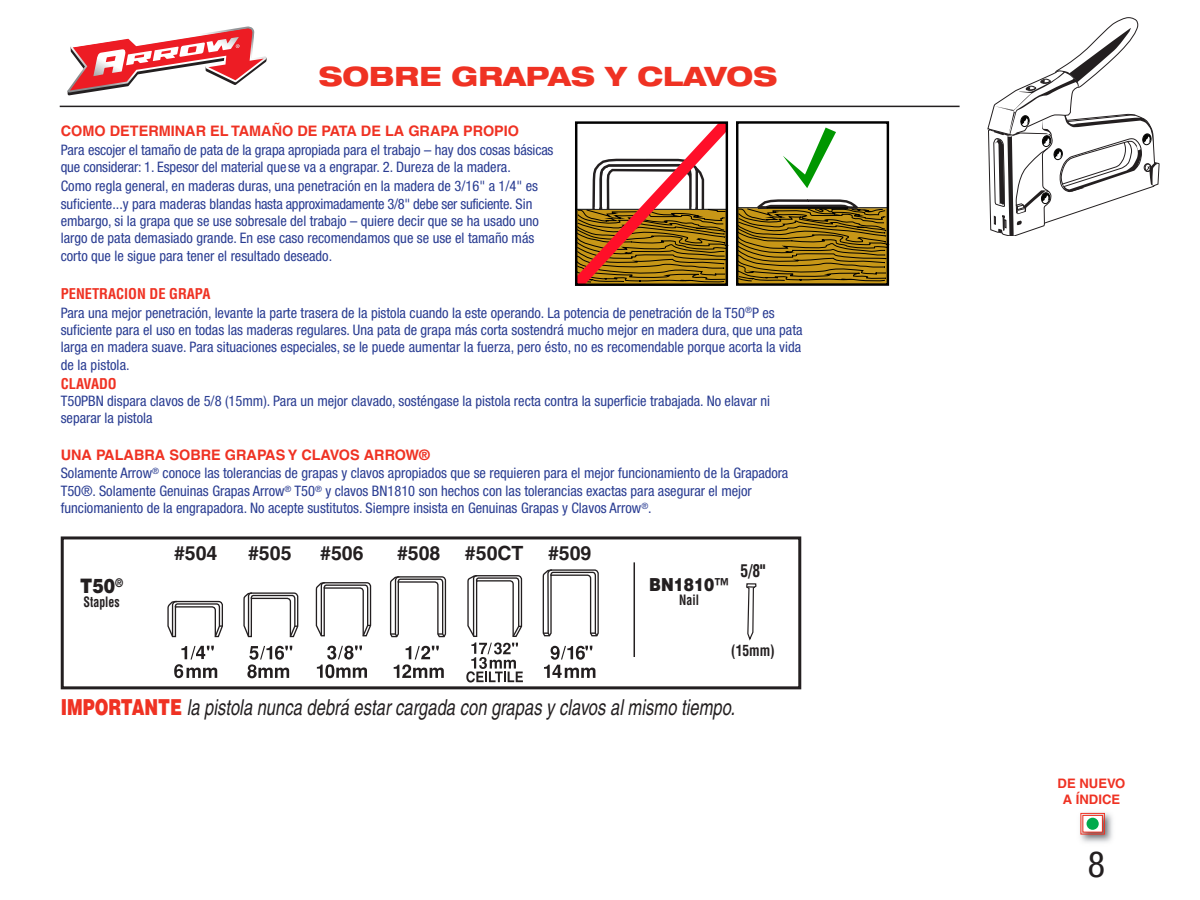
<style>
.page{position:relative;width:1200px;height:900px;background:#fff}
.page>*{position:absolute;margin:0;border:0;box-sizing:border-box;transform-origin:0 0}
.t1{font:condensed 36px "Helvetica Neue";color:#231f20}
.t2{font:800 expanded 26.85px "Helvetica Neue";color:#ef3223}
.t3{font:italic 22.05px "Helvetica";letter-spacing:.005em;color:#231f20;scale:.75 1}
.t4{font:900 19.95px "Helvetica";color:#231f20;scale:.85 1}
.t5{font:700 19.65px "Helvetica";color:#231f20}
.t6{font:900 18px "Helvetica";color:#231f20;scale:.85 1}
.t7{font:700 condensed 17.25px "Helvetica";color:#231f20;scale:.9 1}
.t8{font:700 condensed 15px "Helvetica";color:#231f20;scale:.9 1}
.t9{font:condensed 14.55px/17.4px "Helvetica Neue";color:#293c92}
.t10{font:700 14.55px "Helvetica";color:#ef3223}
.t11{font:700 condensed 14.55px "Helvetica";color:#ef3223}
.t12{font:700 condensed 13.95px "Helvetica";color:#231f20;scale:.85 1}
.t13{font:700 13.05px/15.8px "Helvetica";color:#ef3223;text-align:center}
.s1{font-weight:900;font-style:normal;color:#ef3223}
</style>
<div class="page">
<hr style="left:60px;top:106px;width:900px;height:1px;background:#231f20">
<svg style="left:68px;top:28px;width:199px;height:67px"></svg>
<svg style="left:987px;top:17px;width:173px;height:219px"></svg>
<img style="left:1080px;top:812px;width:33px;height:31px">
<svg style="left:1084px;top:817px;width:17px;height:14px"></svg>
<div style="left:1080px;top:813px;width:25px;height:22px;border:1px solid #ef3223"></div>
<div style="left:1082px;top:815px;width:21px;height:18px;border:1px solid #ef3223"></div>
<div style="left:1087px;top:818px;width:12px;height:12px;background:#00aa4d;border-radius:50%"></div>
<svg style="left:578px;top:121px;width:311px;height:165px"></svg>
<div style="left:575px;top:121px;width:153px;height:165px;border:2px solid #000"></div>
<div style="left:61px;top:536px;width:740px;height:153px;border:3px solid #231f20"></div>
<svg style="left:746px;top:583px;width:11px;height:58px"></svg>
<hr style="left:634px;top:562px;width:1px;height:95px;background:#231f20">
<svg style="left:317px;top:646px;width:50px;height:32px"></svg>
<svg style="left:544px;top:646px;width:51px;height:32px"></svg>
<svg style="left:247px;top:646px;width:45px;height:32px"></svg>
<svg style="left:394px;top:646px;width:50px;height:32px"></svg>
<svg style="left:167px;top:600px;width:56px;height:38px"></svg>
<svg style="left:315px;top:582px;width:57px;height:55px"></svg>
<svg style="left:243px;top:592px;width:56px;height:46px"></svg>
<svg style="left:542px;top:569px;width:57px;height:68px"></svg>
<svg style="left:389px;top:576px;width:58px;height:62px"></svg>
<svg style="left:174px;top:646px;width:43px;height:32px"></svg>
<svg style="left:466px;top:575px;width:57px;height:108px"></svg>
<h2 class="t2" style="left:319px;top:66px;width:460px">SOBRE GRAPAS Y CLAVOS</h2>
<p class="t10" style="left:61px;top:126px;width:460px">COMO DETERMINAR EL TAMAÑO DE PATA DE LA GRAPA PROPIO</p>
<p class="t9" style="left:61px;top:142px;width:494px">Para escojer el tamaño de pata de la grapa apropiada para el trabajo – hay dos cosas básicas que considerar: 1. Espesor del material quese va a engrapar. 2. Dureza de la madera.</p>
<p class="t9" style="left:61px;top:179px;width:480px">Como regla general, en maderas duras, una penetración en la madera de 3/16" a 1/4" es suficiente...y para maderas blandas hasta approximadamente 3/8" debe ser suficiente. Sin embargo, si la grapa que se use sobresale del trabajo – quiere decir que se ha usado uno largo de pata demasiado grande. En ese caso recomendamos que se use el tamaño más corto que le sigue para tener el resultado deseado.</p>
<p class="t11" style="left:61px;top:288px;width:151px">PENETRACION DE GRAPA</p>
<p class="t9" style="left:61px;top:305px;width:743px">Para una mejor penetración, levante la parte trasera de la pistola cuando la este operando. La potencia de penetración de la T50<sup>®</sup>P es suficiente para el uso en todas las maderas regulares. Una pata de grapa más corta sostendrá mucho mejor en madera dura, que una pata larga en madera suave. Para situaciones especiales, se le puede aumentar la fuerza, pero ésto, no es recomendable porque acorta la vida de la pistola.</p>
<p class="t11" style="left:61px;top:378px;width:57px">CLAVADO</p>
<p class="t9" style="left:61px;top:393px;width:711px">T50PBN dispara clavos de 5/8 (15mm). Para un mejor clavado, sosténgase la pistola recta contra la superficie trabajada. No elavar ni separar la pistola</p>
<p class="t10" style="left:61px;top:449px;width:371px">UNA PALABRA SOBRE GRAPAS Y CLAVOS ARROW®</p>
<p class="t9" style="left:61px;top:466px;width:729px">Solamente Arrow<sup>®</sup> conoce las tolerancias de grapas y clavos apropiados que se requieren para el mejor funcionamiento de la Grapadora<br>T50®. Solamente Genuinas Grapas Arrow<sup>®</sup> T50<sup>®</sup> y clavos BN1810 son hechos con las tolerancias exactas para asegurar el mejor funciomaniento de la engrapadora. No acepte sustitutos. Siempre insista en Genuinas Grapas y Clavos Arrow<sup>®</sup>.</p>
<h3 class="t4" style="left:80px;top:578px;width:52px">T50<sup>®</sup></h3>
<p class="t12" style="left:84px;top:596px;width:44px">Staples</p>
<h3 class="t5" style="left:174px;top:546px;width:45px">#504</h3>
<h3 class="t5" style="left:248px;top:546px;width:45px">#505</h3>
<h3 class="t5" style="left:320px;top:546px;width:45px">#506</h3>
<h3 class="t5" style="left:397px;top:546px;width:45px">#508</h3>
<h3 class="t5" style="left:465px;top:546px;width:128px">#50CT #509</h3>
<p class="t6" style="left:649px;top:578px;width:95px">BN1810™</p>
<p class="t12" style="left:679px;top:595px;width:25px">Nail</p>
<p class="t7" style="left:741px;top:564px;width:29px">5/8"</p>
<p class="t8" style="left:731px;top:644px;width:50px">(15mm)</p>
<h3 class="t3" style="left:61px;top:699px;width:900px"><span class="s1">IMPORTANTE</span> la pistola nunca debrá estar cargada con grapas y clavos al mismo tiempo.</h3>
<p class="t13" style="left:1058px;top:777px;width:69px">DE NUEVO<br>A ÍNDICE</p>
<h1 class="t1" style="left:1088px;top:852px;width:19px">8</h1>
</div>
